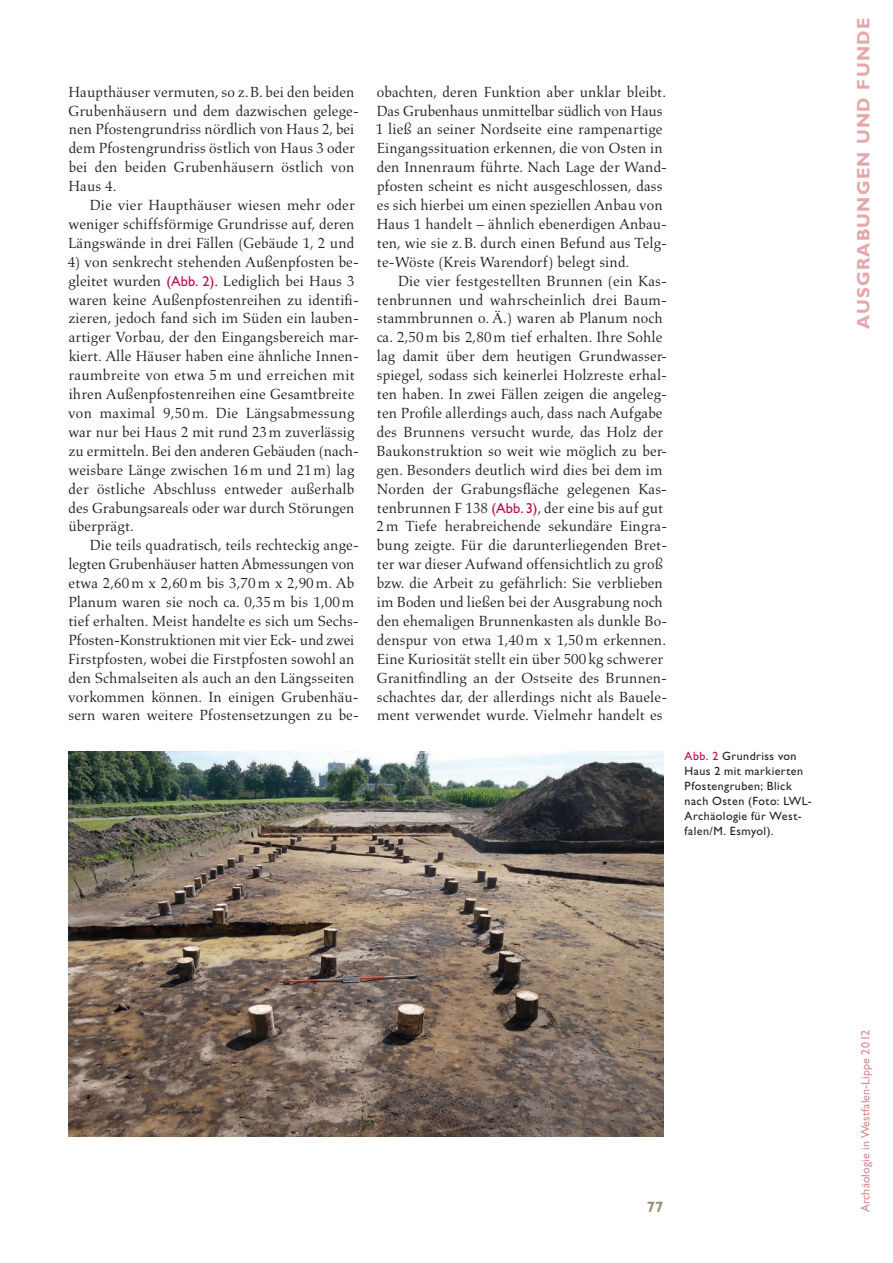
<style>
.page{position:relative;width:893px;height:1263px;background:#fff}
.page>*{position:absolute;margin:0;border:0;box-sizing:border-box;transform-origin:0 0}
.t1{font:18px "Gill Sans Std Bold 5";letter-spacing:.07em;color:#e3a7ac}
.t2{font:15px/18.9px "Aldus LT Std";letter-spacing:.005em;color:#231f20}
.t3{font:15px "Gill Sans Std Bold 2";color:#9c8c6f}
.t4{font:12px/15px "Gill Sans Std 3";letter-spacing:.04em;color:#231f20}
.t5{font:12px "Gill Sans Std 7";letter-spacing:.01em;color:#d88a93}
.s1{font-family:"Gill Sans Std 3";font-size:14.4px;color:#ba0e51}
.s2{color:#ba0e51}
</style>
<div class="page">
<img style="left:68px;top:752px;width:595px;height:384px">
<p class="t2" style="left:68px;top:82px;width:292px">Haupthäuser vermuten, so z.B. bei den beiden Grubenhäusern und dem dazwischen gelege&shy;nen Pfostengrundriss nördlich von Haus 2, bei dem Pfostengrundriss östlich von Haus 3 oder bei den beiden Grubenhäusern östlich von Haus 4.</p>
<p class="t2" style="left:68px;top:196px;width:288px;text-align:justify;text-indent:22px">Die vier Haupthäuser wiesen mehr oder weniger schiffsförmige Grundrisse auf, deren Längswände in drei Fällen (Gebäude 1, 2 und</p>
<p class="t2" style="left:68px;top:253px;width:293px">4) von senkrecht stehenden Außenpfosten be&shy;gleitet wurden <span class="s1">(Abb. 2)</span>. Lediglich bei Haus 3 waren keine Außenpfostenreihen zu identifi&shy;zieren, jedoch fand sich im Süden ein lauben&shy;artiger Vorbau, der den Eingangsbereich mar&shy;kiert. Alle Häuser haben eine ähnliche Innen&shy;raumbreite von etwa 5 m und erreichen mit ihren Außenpfostenreihen eine Gesamtbreite von maximal 9,50 m. Die Längsabmessung war nur bei Haus 2 mit rund 23m zuverlässig zu ermitteln. Bei den anderen Gebäuden (nach&shy;weisbare Länge zwischen 16m und 21m) lag der östliche Abschluss entweder außerhalb des Grabungsareals oder war durch Störungen überprägt.</p>
<p class="t2" style="left:68px;top:536px;width:292px;text-indent:22px">Die teils quadratisch, teils rechteckig ange&shy;legten Grubenhäuser hatten Abmessungen von etwa 2,60m x 2,60m bis 3,70m x 2,90m. Ab Planum waren sie noch ca. 0,35m bis 1,00m tief erhalten. Meist handelte es sich um Sechs-Pfosten-Konstruktionen mit vier Eck- und zwei Firstpfosten, wobei die Firstpfosten sowohl an den Schmalseiten als auch an den Längsseiten vorkommen können. In einigen Grubenhäu&shy;sern waren weitere Pfostensetzungen zu be-</p>
<p class="t2" style="left:376px;top:82px;width:293px">obachten, deren Funktion aber unklar bleibt.<br>Das Grubenhaus unmittelbar südlich von Haus 1 ließ an seiner Nordseite eine rampenartige Eingangssituation erkennen, die von Osten in den Innenraum führte. Nach Lage der Wand&shy;pfosten scheint es nicht ausgeschlossen, dass es sich hierbei um einen speziellen Anbau von Haus 1 handelt – ähnlich ebenerdigen Anbau&shy;ten, wie sie z.B. durch einen Befund aus Telg&shy;te-Wöste (Kreis Warendorf) belegt sind.</p>
<p class="t2" style="left:377px;top:271px;width:292px;text-indent:22px">Die vier festgestellten Brunnen (ein Kas&shy;tenbrunnen und wahrscheinlich drei Baum&shy;stammbrunnen o. Ä.) waren ab Planum noch ca. 2,50m bis 2,80m tief erhalten. Ihre Sohle lag damit über dem heutigen Grundwasser&shy;spiegel, sodass sich keinerlei Holzreste erhal&shy;ten haben. In zwei Fällen zeigen die angeleg&shy;ten Profile allerdings auch, dass nach Aufgabe des Brunnens versucht wurde, das Holz der Baukonstruktion so weit wie möglich zu ber&shy;gen. Besonders deutlich wird dies bei dem im Norden der Grabungsfläche gelegenen Kas&shy;tenbrunnen F 138 <span class="s1">(Abb. 3)</span>, der eine bis auf gut 2m Tiefe herabreichende sekundäre Eingra&shy;bung zeigte. Für die darunterliegenden Bret&shy;ter war dieser Aufwand offensichtlich zu groß bzw. die Arbeit zu gefährlich: Sie verblieben im Boden und ließen bei der Ausgrabung noch den ehemaligen Brunnenkasten als dunkle Bo&shy;denspur von etwa 1,40m x 1,50m erkennen.<br>Eine Kuriosität stellt ein über 500 kg schwerer Granitfindling an der Ostseite des Brunnen&shy;schachtes dar, der allerdings nicht als Bauele&shy;ment verwendet wurde. Vielmehr handelt es</p>
<p class="t4" style="left:685px;top:748px;width:128px"><span class="s2">Abb. 2</span> Grundriss von<br>Haus 2 mit markierten<br>Pfostengruben; Blick nach Osten (Foto: LWL-<br>Archäologie für West&shy;falen/M. Esmyol).</p>
<p class="t1" style="left:853px;top:329px;width:312px;rotate:-90deg">AUSGRABUNGEN UND FUNDE</p>
<p class="t3" style="left:647px;top:1198px;width:18px">77</p>
<p class="t5" style="left:859px;top:1212px;width:184px;rotate:-90deg">Archäologie in Westfalen-Lippe 2012</p>
</div>
